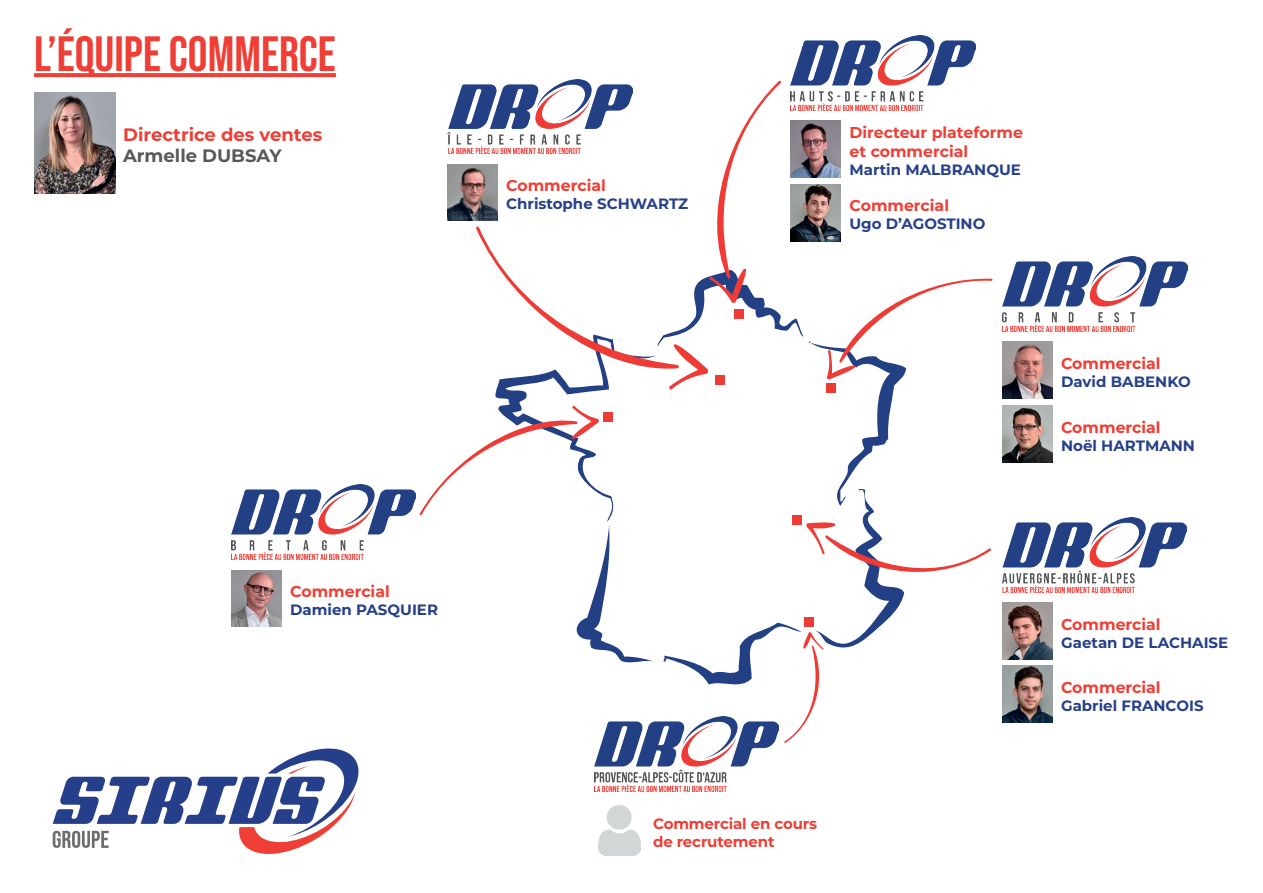
<style>
.page{position:relative;width:1263px;height:893px;background:#fff}
.page>*{position:absolute;margin:0;border:0;box-sizing:border-box;transform-origin:0 0}
.t1{font:49.5px "Bebas Neue";color:#ee3e35}
.t2{font:700 18px "Montserrat";color:#ee3e35}
.t3{font:700 18px "Montserrat";color:#57585a}
.t4{font:700 15.75px/18.9px "Montserrat";color:#ee3e35}
.t5{font:700 15px "Montserrat";color:#263f8a}
.t6{font:700 15px/18px "Montserrat";letter-spacing:-.01em;color:#ee3e35}
</style>
<div class="page">
<img style="left:1002px;top:517px;width:185px;height:75px">
<img style="left:232px;top:485px;width:184px;height:74px">
<img style="left:1003px;top:256px;width:184px;height:75px">
<img style="left:791px;top:35px;width:184px;height:46px">
<img style="left:594px;top:743px;width:180px;height:48px">
<svg style="left:53px;top:748px;width:306px;height:106px"></svg>
<svg style="left:419px;top:81px;width:574px;height:662px"></svg>
<img style="left:34px;top:92px;width:82px;height:101px">
<img style="left:1002px;top:603px;width:50px;height:57px">
<img style="left:1002px;top:666px;width:50px;height:57px">
<img style="left:598px;top:805px;width:43px;height:51px">
<img style="left:791px;top:121px;width:50px;height:57px">
<img style="left:791px;top:184px;width:50px;height:57px">
<svg style="left:34px;top:73px;width:302px;height:4px"></svg>
<img style="left:1002px;top:342px;width:50px;height:57px">
<img style="left:1002px;top:405px;width:50px;height:57px">
<img style="left:448px;top:164px;width:50px;height:57px">
<img style="left:232px;top:570px;width:50px;height:57px">
<h1 class="t1" style="left:34px;top:26px;width:303px">L’ÉQUIPE COMMERCE</h1>
<p class="t2" style="left:123px;top:121px;width:201px">Directrice des ventes</p>
<p class="t3" style="left:123px;top:143px;width:160px">Armelle DUBSAY</p>
<p class="t4" style="left:290px;top:581px;width:101px">Commercial</p>
<p class="t5" style="left:290px;top:599px;width:149px">Damien PASQUIER</p>
<p class="t4" style="left:506px;top:175px;width:101px">Commercial</p>
<p class="t5" style="left:506px;top:193px;width:184px">Christophe SCHWARTZ</p>
<p class="t4" style="left:849px;top:123px;width:175px">Directeur plateforme et commercial</p>
<p class="t5" style="left:849px;top:159px;width:173px">Martin MALBRANQUE</p>
<p class="t4" style="left:849px;top:196px;width:101px">Commercial</p>
<p class="t5" style="left:849px;top:213px;width:137px">Ugo D’AGOSTINO</p>
<p class="t4" style="left:1061px;top:353px;width:101px">Commercial</p>
<p class="t5" style="left:1061px;top:371px;width:131px">David BABENKO</p>
<p class="t4" style="left:1061px;top:417px;width:101px">Commercial</p>
<p class="t5" style="left:1061px;top:434px;width:135px">Noël HARTMANN</p>
<p class="t6" style="left:653px;top:814px;width:165px">Commercial en cours de recrutement</p>
<p class="t4" style="left:1061px;top:614px;width:101px">Commercial</p>
<p class="t5" style="left:1061px;top:632px;width:169px">Gaetan DE LACHAISE</p>
<p class="t4" style="left:1061px;top:677px;width:101px">Commercial</p>
<p class="t5" style="left:1061px;top:695px;width:144px">Gabriel FRANCOIS</p>
</div>
